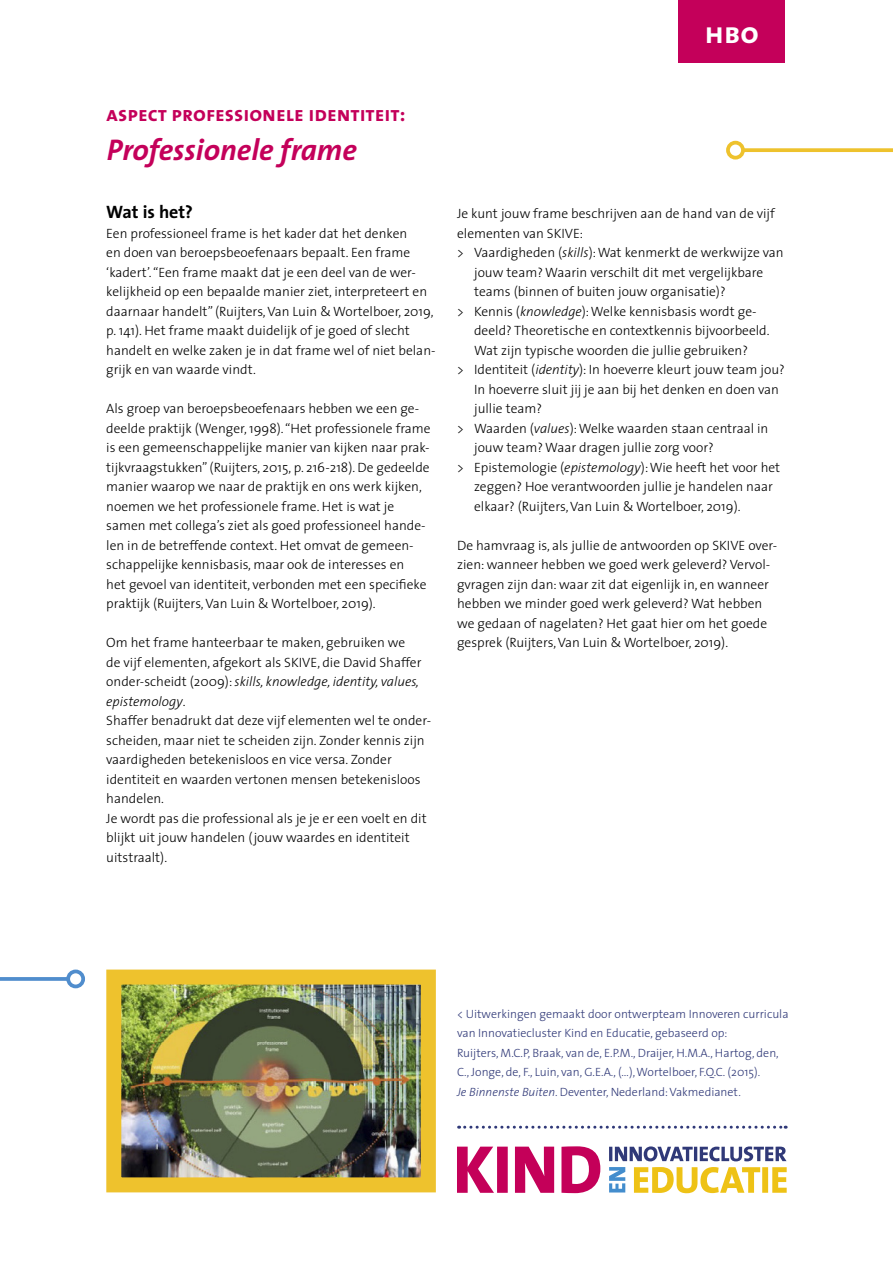
<style>
.page{position:relative;width:893px;height:1263px;background:#fff}
.page>*{position:absolute;margin:0;border:0;box-sizing:border-box;transform-origin:0 0}
._0_Kop_kaart{font:italic 700 30px "The Sans";color:#c4005a}
.t1{font:30px "The Sans Bold Caps";color:#fff}
._0_Hoofdstuk{font:21px "The Sans Bold Caps";color:#c4005a}
._0_Tussenkop{font:700 18px "The Sans";color:#000}
.The_Sans_Light-_Ligh{font:300 13.5px/19.5px "The Sans";color:#000}
.Opsomming{font:300 13.5px/19.5px "The Sans";color:#000}
.t2{font:300 12px/19.5px "The Sans";color:#303978}
.s1{font-style:italic}
</style>
<div class="page">
<div style="left:678px;top:0;width:107px;height:62px;background:#c4005a"></div>
<svg style="left:634px;top:1167px;width:153px;height:26px"></svg>
<svg style="left:609px;top:1146px;width:177px;height:15px"></svg>
<svg style="left:609px;top:1167px;width:16px;height:25px"></svg>
<svg style="left:457px;top:1146px;width:143px;height:47px"></svg>
<svg style="left:459px;top:1126px;width:327px;height:3px"></svg>
<img style="left:122px;top:985px;width:298px;height:191px">
<div style="left:106px;top:969px;width:330px;height:223px;border:15px solid #eec22d"></div>
<svg style="left:0;top:977px;width:66px;height:4px"></svg>
<div style="left:66px;top:969px;width:19px;height:19px;border:4px solid #508dcd;border-radius:50%"></div>
<svg style="left:745px;top:148px;width:148px;height:4px"></svg>
<div style="left:726px;top:141px;width:19px;height:19px;border:4px solid #eec22d;border-radius:50%"></div>
<h1 class="t1" style="left:705px;top:7px;width:55px">hbo</h1>
<p class="_0_Hoofdstuk" style="left:106px;top:96px;width:301px">aspect professionele identiteit:</p>
<p class="_0_Kop_kaart" style="left:107px;top:124px;width:252px">Professionele frame</p>
<p class="_0_Tussenkop" style="left:106px;top:197px;width:88px">Wat is het?</p>
<p class="The_Sans_Light-_Ligh" style="left:106px;top:223px;width:331px">Een professioneel frame is het kader dat het denken<br>en doen van beroepsbeoefenaars bepaalt. Een frame ‘kadert’. “Een frame maakt dat je een deel van de wer&shy;kelijkheid op een bepaalde manier ziet, interpreteert en daarnaar handelt” (Ruijters, Van Luin &amp; Wortelboer, 2019, p. 141). Het frame maakt duidelijk of je goed of slecht handelt en welke zaken je in dat frame wel of niet belan&shy;grijk en van waarde vindt.</p>
<p class="The_Sans_Light-_Ligh" style="left:106px;top:398px;width:326px">Als groep van beroepsbeoefenaars hebben we een ge&shy;deelde praktijk (Wenger, 1998). “Het professionele frame is een gemeenschappelijke manier van kijken naar prak&shy;tijkvraagstukken” (Ruijters, 2015, p. 216-218). De gedeelde manier waarop we naar de praktijk en ons werk kijken, noemen we het professionele frame. Het is wat je samen met collega’s ziet als goed professioneel hande&shy;len in de betreffende context. Het omvat de gemeen&shy;schappelijke kennisbasis, maar ook de interesses en<br>het gevoel van identiteit, verbonden met een specifieke praktijk (Ruijters, Van Luin &amp; Wortelboer, 2019).</p>
<p class="The_Sans_Light-_Ligh" style="left:106px;top:632px;width:317px">Om het frame hanteerbaar te maken, gebruiken we de vijf elementen, afgekort als SKIVE, die David Shaffer onder-scheidt (2009): <span class="s1">skills, knowledge, identity, values, epistemology</span>.</p>
<p class="The_Sans_Light-_Ligh" style="left:106px;top:710px;width:326px">Shaffer benadrukt dat deze vijf elementen wel te onder&shy;scheiden, maar niet te scheiden zijn. Zonder kennis zijn vaardigheden betekenisloos en vice versa. Zonder identiteit en waarden vertonen mensen betekenisloos handelen.<br>Je wordt pas die professional als je je er een voelt en dit blijkt uit jouw handelen (jouw waardes en identiteit uitstraalt).</p>
<p class="The_Sans_Light-_Ligh" style="left:457px;top:203px;width:319px">Je kunt jouw frame beschrijven aan de hand van de vijf elementen van SKIVE:</p>
<p class="Opsomming" style="left:474px;top:242px;width:311px;text-indent:-17px">&gt; Vaardigheden (<span class="s1">skills</span>): Wat kenmerkt de werkwijze van jouw team? Waarin verschilt dit met vergelijkbare teams (binnen of buiten jouw organisatie)?</p>
<p class="Opsomming" style="left:474px;top:301px;width:297px;text-indent:-17px">&gt; Kennis (<span class="s1">knowledge</span>): Welke kennisbasis wordt ge&shy;deeld? Theoretische en contextkennis bijvoorbeeld.<br>Wat zijn typische woorden die jullie gebruiken?</p>
<p class="Opsomming" style="left:474px;top:359px;width:312px;text-indent:-17px">&gt; Identiteit (<span class="s1">identity</span>): In hoeverre kleurt jouw team jou?<br>In hoeverre sluit jij je aan bij het denken en doen van jullie team?</p>
<p class="Opsomming" style="left:474px;top:418px;width:296px;text-indent:-17px">&gt; Waarden (<span class="s1">values</span>): Welke waarden staan centraal in jouw team? Waar dragen jullie zorg voor?</p>
<p class="Opsomming" style="left:474px;top:457px;width:308px;text-indent:-17px">&gt; Epistemologie (<span class="s1">epistemology</span>): Wie heeft het voor het zeggen? Hoe verantwoorden jullie je handelen naar elkaar? (Ruijters, Van Luin &amp; Wortelboer, 2019).</p>
<p class="The_Sans_Light-_Ligh" style="left:457px;top:535px;width:322px">De hamvraag is, als jullie de antwoorden op SKIVE over&shy;zien: wanneer hebben we goed werk geleverd? Vervol&shy;gvragen zijn dan: waar zit dat eigenlijk in, en wanneer hebben we minder goed werk geleverd? Wat hebben we gedaan of nagelaten? Het gaat hier om het goede gesprek (Ruijters, Van Luin &amp; Wortelboer, 2019).</p>
<p class="t2" style="left:457px;top:1003px;width:333px">&lt; Uitwerkingen gemaakt door ontwerpteam Innoveren curricula van Innovatiecluster Kind en Educatie, gebaseerd op:<br>Ruijters, M.C.P, Braak, van de, E.P.M., Draijer, H.M.A., Hartog, den, C., Jonge, de, F., Luin, van, G.E.A., (…), Wortelboer, F.Q.C. (2015).<br><span class="s1">Je Binnenste Buiten</span>. Deventer, Nederland: Vakmedianet.</p>
</div>
